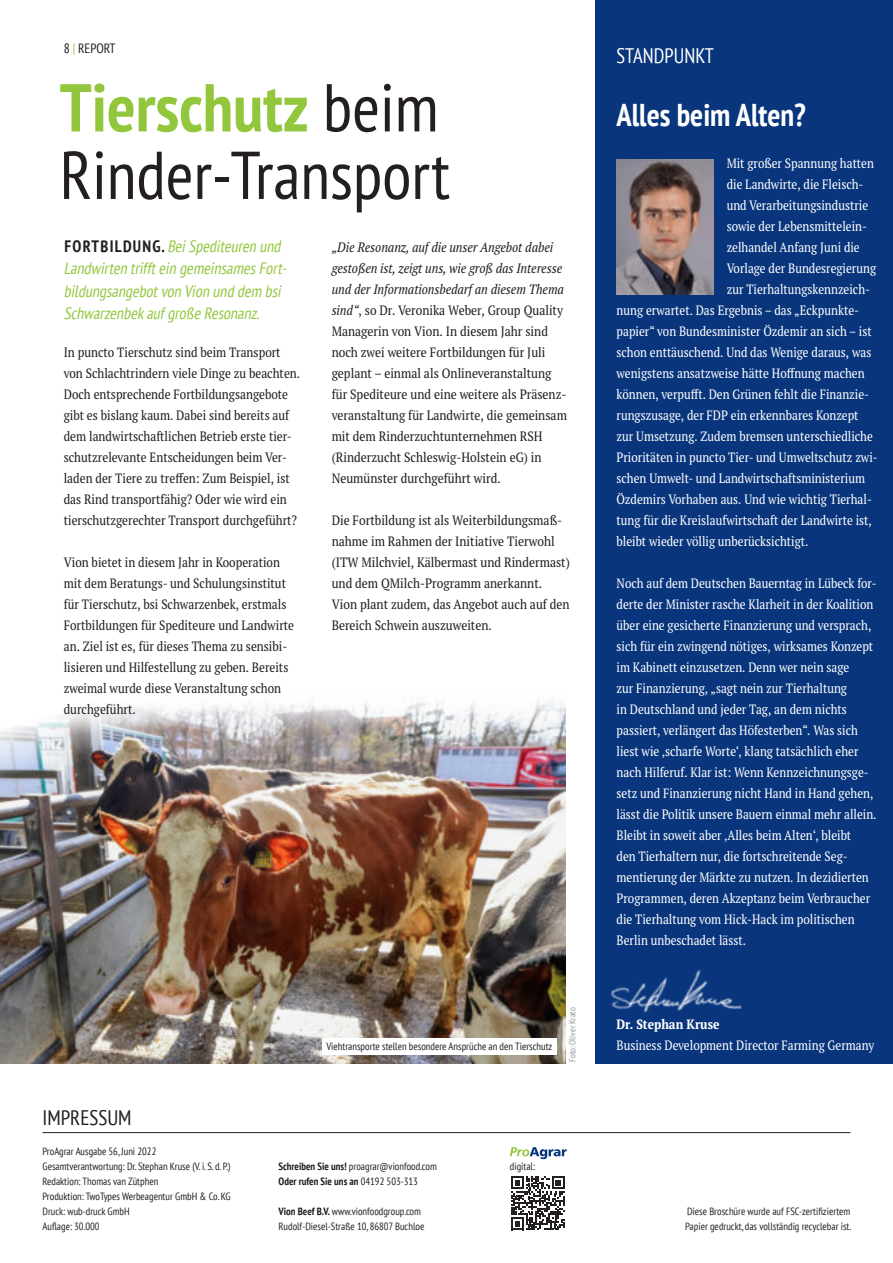
<style>
.page{position:relative;width:893px;height:1263px;background:#fff}
.page>*{position:absolute;margin:0;border:0;box-sizing:border-box;transform-origin:0 0}
.t1{font:condensed 67.5px/67.5px "PT Sans";color:#231f20}
.t2{font:700 condensed 31.5px "PT Sans";color:#fff}
.t3{font:condensed 21px "PT Sans";color:#fff}
.t4{font:condensed 21px "PT Sans";color:#231f20}
.t5{font:italic condensed 16.5px/22.5px "PT Sans";color:#92c73d}
.t6{font:condensed 13.5px/21px "PT Serif Pro";color:#fff}
.t7{font:condensed 13.5px/21px "PT Serif Pro";color:#231f20}
.t8{font:700 condensed 13.5px "PT Serif Pro";color:#fff}
.t9{font:condensed 13.5px "PT Sans";color:#231f20}
.t10{font:condensed 10.5px/15px "PT Sans";color:#231f20}
.t11{font:700 condensed 10.5px/15px "PT Sans";color:#231f20}
.t12{font:condensed 9px "PT Sans";color:#939598}
.s1{color:#92c73d}
.s2{font-weight:700;color:#92c73d}
.s3{font-weight:700;font-style:normal;color:#231f20}
.s4{font-style:italic}
.s5{font-weight:400}
.s6{font-weight:700}
</style>
<div class="page">
<img style="left:0;top:701px;width:566px;height:362px">
<div style="left:595px;top:0;width:298px;height:1063px;background:#08357c"></div>
<img style="left:617px;top:159px;width:97px;height:135px">
<svg style="left:511px;top:1176px;width:54px;height:54px"></svg>
<svg style="left:510px;top:1147px;width:57px;height:12px"></svg>
<hr style="left:43px;top:1132px;width:807px;height:1px;background:#231f20">
<img style="left:611px;top:969px;width:131px;height:44px">
<div style="left:322px;top:1038px;width:234px;height:17px;background:#fff"></div>
<p class="t9" style="left:64px;top:42px;width:53px">8 <span class="s1">|</span> REPORT</p>
<h1 class="t1" style="left:60px;top:79px;width:392px"><span class="s2">Tierschutz</span> beim<br>Rinder-Transport</h1>
<p class="t5" style="left:64px;top:236px;width:227px"><span class="s3">F O R T B I L D U N G .</span> BeiSpediteuren und Landwirten trifftein gemeinsames Fort&shy;bildungsangebotvon Vion und dem bsi Schwarzenbekauf große Resonanz.</p>
<p class="t7" style="left:64px;top:342px;width:238px">In puncto Tierschutz sind beim Transport von Schlachtrindern viele Dinge zu beachten.<br>Doch entsprechende Fortbildungsangebote gibt es bislang kaum. Dabei sind bereits auf dem landwirtschaftlichen Betrieb erste tier&shy;schutzrelevante Entscheidungen beim Ver&shy;laden der Tiere zu treffen: Zum Beispiel, ist das Rind transportfähig? Oder wie wird ein tierschutzgerechter Transport durchgeführt?</p>
<p class="t7" style="left:64px;top:552px;width:232px">Vion bietet in diesem Jahr in Kooperation mit dem Beratungs- und Schulungsinstitut für Tierschutz, bsi Schwarzenbek, erstmals Fortbildungen für Spediteure und Landwirte an. Ziel ist es, für dieses Thema zu sensibi&shy;lisieren und Hilfestellung zu geben. Bereits zweimal wurde diese Veranstaltung schon durchgeführt.</p>
<p class="t7" style="left:332px;top:237px;width:237px"><span class="s4">„Die Resonanz, auf die unser Angebot dabei gestoßen ist, zeigt uns, wie groß das Interesse und der Informationsbedarf an diesem Thema sind“</span>, so Dr. Veronika Weber, Group Quality Managerin von Vion. In diesem Jahr sind noch zwei weitere Fortbildungen für Juli geplant – einmal als Onlineveranstaltung für Spediteure und eine weitere als Präsenz&shy;veranstaltung für Landwirte, die gemeinsam mit dem Rinderzuchtunternehmen RSH (Rinderzucht Schleswig-Holstein eG) in Neumünster durchgeführt wird.</p>
<p class="t7" style="left:332px;top:510px;width:240px">Die Fortbildung ist als Weiterbildungsmaß&shy;nahme im Rahmen der Initiative Tierwohl (ITW Milchviel, Kälbermast und Rindermast) und dem QMilch-Programm anerkannt.<br>Vion plant zudem, das Angebot auch auf den Bereich Schwein auszuweiten.</p>
<p class="t10" style="left:326px;top:1040px;width:228px">Viehtransporte stellen besondere Ansprüche an den Tierschutz</p>
<p class="t12" style="left:568px;top:1062px;width:56px;rotate:-90deg">Foto: Oliver Krato</p>
<h3 class="t3" style="left:617px;top:47px;width:99px">STANDPUNKT</h3>
<h2 class="t2" style="left:617px;top:101px;width:191px">Alles beim Alten?</h2>
<p class="t6" style="left:727px;top:153px;width:149px">Mit großer Spannung hatten</p>
<p class="t6" style="left:727px;top:174px;width:138px">die Landwirte, die Fleisch-</p>
<p class="t6" style="left:727px;top:195px;width:143px">und Verarbeitungsindustrie</p>
<p class="t6" style="left:727px;top:216px;width:142px">sowie der Lebensmittelein-</p>
<p class="t6" style="left:727px;top:237px;width:135px">zelhandel Anfang Juni die</p>
<p class="t6" style="left:727px;top:258px;width:151px">Vorlage der Bundesregierung</p>
<p class="t6" style="left:727px;top:279px;width:145px">zur Tierhaltungskennzeich-</p>
<p class="t6" style="left:617px;top:300px;width:244px">nung erwartet. Das Ergebnis – das „Eckpunkte-</p>
<p class="t6" style="left:617px;top:321px;width:257px">papier“ von Bundesminister Özdemir an sich – ist</p>
<p class="t6" style="left:617px;top:342px;width:256px">schon enttäuschend. Und das Wenige daraus, was</p>
<p class="t6" style="left:617px;top:363px;width:250px">wenigstens ansatzweise hätte Hoffnung machen</p>
<p class="t6" style="left:617px;top:384px;width:254px">können, verpufft. Den Grünen fehlt die Finanzie-</p>
<p class="t6" style="left:617px;top:405px;width:243px">rungszusage, der FDP ein erkennbares Konzept</p>
<p class="t6" style="left:617px;top:426px;width:258px">zur Umsetzung. Zudem bremsen unterschiedliche</p>
<p class="t6" style="left:617px;top:447px;width:263px">Prioritäten in puncto Tier- und Umweltschutz zwi-</p>
<p class="t6" style="left:617px;top:468px;width:250px">schen Umwelt- und Landwirtschaftsministerium</p>
<p class="t6" style="left:617px;top:489px;width:257px">Özdemirs Vorhaben aus. Und wie wichtig Tierhal-</p>
<p class="t6" style="left:617px;top:510px;width:257px">tung für die Kreislaufwirtschaft der Landwirte ist,</p>
<p class="t6" style="left:617px;top:531px;width:193px">bleibt wieder völlig unberücksichtigt.</p>
<p class="t6" style="left:617px;top:573px;width:261px">Noch auf dem Deutschen Bauerntag in Lübeck for&shy;derte der Minister rasche Klarheit in der Koalition über eine gesicherte Finanzierung und versprach, sich für ein zwingend nötiges, wirksames Konzept im Kabinett einzusetzen. Denn wer nein sage<br>zur Finanzierung, „sagt nein zur Tierhaltung<br>in Deutschland und jeder Tag, an dem nichts passiert, verlängert das Höfesterben“. Was sich liest wie ‚scharfe Worte‘, klang tatsächlich eher nach Hilferuf. Klar ist: Wenn Kennzeichnungsge&shy;setz und Finanzierung nicht Hand in Hand gehen, lässt die Politik unsere Bauern einmal mehr allein.<br>Bleibt in soweit aber ‚Alles beim Alten‘, bleibt<br>den Tierhaltern nur, die fortschreitende Seg&shy;mentierung der Märkte zu nutzen. In dezidierten Programmen, deren Akzeptanz beim Verbraucher die Tierhaltung vom Hick-Hack im politischen Berlin unbeschadet lässt.</p>
<p class="t8" style="left:617px;top:1019px;width:104px">Dr. Stephan Kruse</p>
<p class="t6" style="left:617px;top:1035px;width:259px">Business Development Director Farming Germany</p>
<h3 class="t4" style="left:43px;top:1108px;width:91px">IMPRESSUM</h3>
<p class="t10" style="left:43px;top:1144px;width:190px">ProAgrar Ausgabe 56, Juni 2022<br>Gesamtverantwortung: Dr. Stephan Kruse (V. i. S. d. P.)<br>Redaktion: Thomas van Zütphen<br>Produktion: TwoTypes Werbeagentur GmbH &amp; Co. KG Druck: wub-druck GmbH<br>Auflage: 30.000</p>
<p class="t11" style="left:279px;top:1159px;width:160px">Schreiben Sie uns! <span class="s5">proagrar@vionfood.com<br></span>Oder rufen Sie uns an <span class="s5">04192 503-313</span></p>
<p class="t10" style="left:279px;top:1204px;width:147px"><span class="s6">Vion Beef B.V.</span> www.vionfoodgroup.com<br>Rudolf-Diesel-Straße 10, 86807 Buchloe</p>
<p class="t10" style="left:685px;top:1203px;width:167px">Diese Broschüre wurde auf FSC-zertifiziertem<br>Papier gedruckt, das vollständig recyclebar ist.</p>
<p class="t10" style="left:510px;top:1159px;width:27px">digital:</p>
</div>
